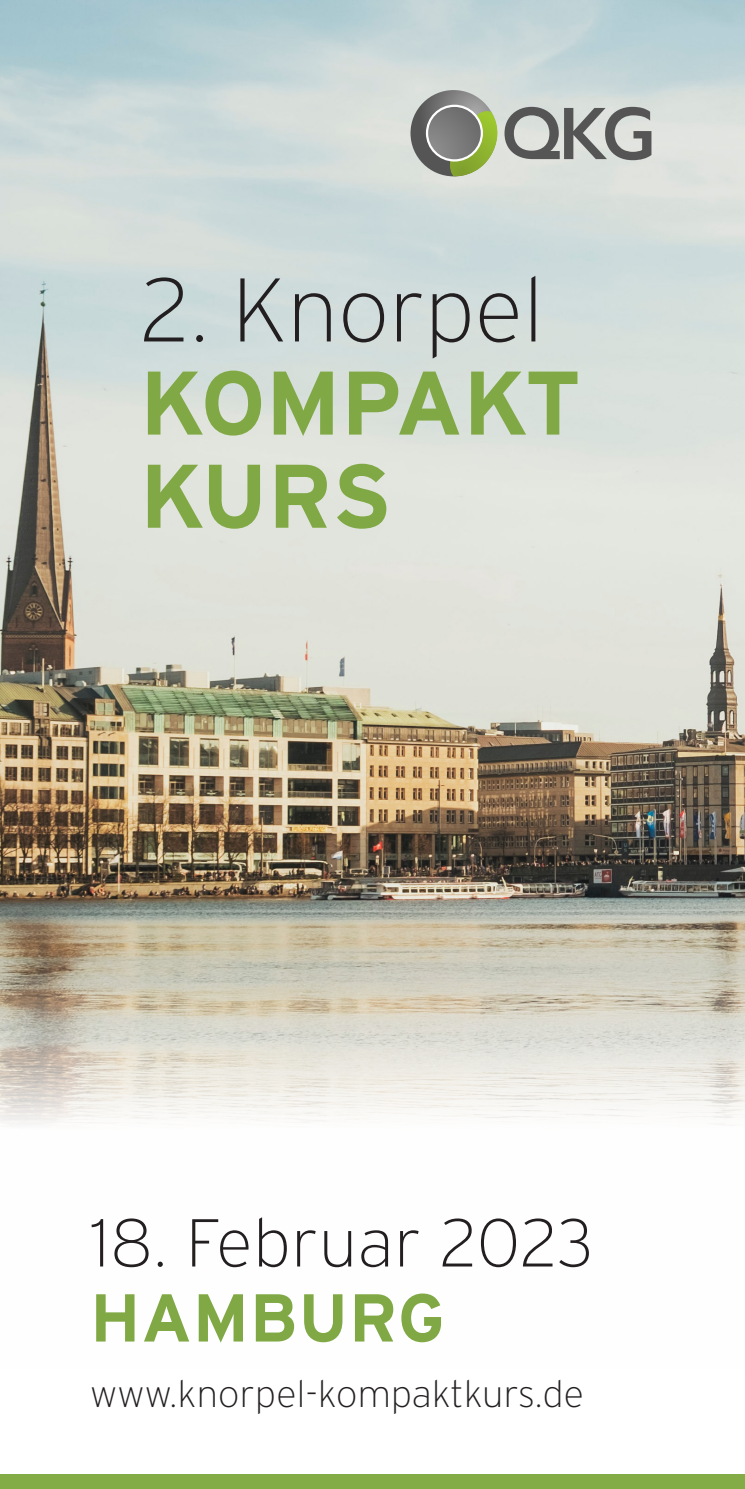
<style>
.page{position:relative;width:745px;height:1489px;background:#fff}
.page>*{position:absolute;margin:0;border:0;box-sizing:border-box;transform-origin:0 0}
.t1{font:700 90px/93px "Interstate";color:#80a945}
.t2{font:500 73.25px "Prompt";color:#555}
.t3{font:200 67.5px/75px "Interstate";letter-spacing:.01em;color:#231f20}
.t4{font:200 37.5px "Interstate";letter-spacing:.01em;color:#231f20}
.s1{font-weight:200;color:#231f20}
.s2{font-weight:700;color:#80a945}
</style>
<div class="page">
<img style="left:0;top:0;width:744px;height:1124px">
<svg style="left:410px;top:90px;width:86px;height:86px"></svg>
<svg style="left:425px;top:105px;width:79px;height:73px;background:#99a184"></svg>
<div style="left:0;top:1473px;width:744px;height:15px;background:#83ac46"></div>
<p class="t2" style="left:501px;top:81px;width:154px">QKG</p>
<p class="t1" style="left:140px;top:263px;width:443px"><span class="s1">2. Knorpel<br></span>KOMPAKT<br>KURS</p>
<p class="t3" style="left:90px;top:1205px;width:504px">18. Februar 2023<br><span class="s2">HAMBURG</span></p>
<p class="t4" style="left:90px;top:1373px;width:495px">www.knorpel-kompaktkurs.de</p>
</div>
